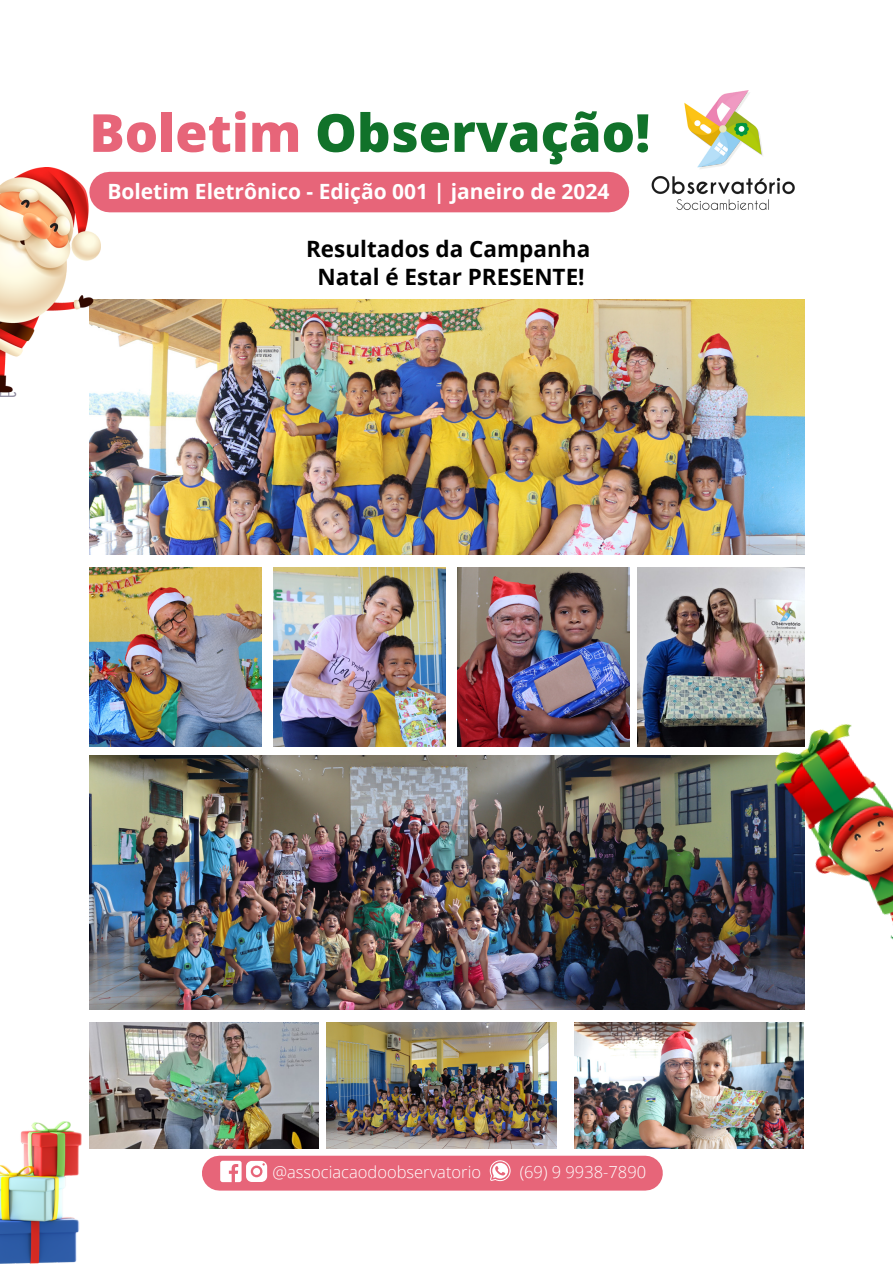
<style>
.page{position:relative;width:893px;height:1264px;background:#fff}
.page>*{position:absolute;margin:0;border:0;box-sizing:border-box;transform-origin:0 0}
.t1{font:800 52.5px "Open Sans";color:#11722a}
.t2{font:700 22.5px/28.2px "Open Sans";color:#000;text-align:center}
.t3{font:700 21px "Open Sans";color:#fff}
.t4{font:300 16.5px "Open Sans";color:#fff}
.s1{color:#e76579}
</style>
<div class="page">
<div style="left:110px;top:172px;width:499px;height:40px;background:#e76579"></div>
<img style="left:651px;top:90px;width:144px;height:120px">
<div style="left:219px;top:1155px;width:426px;height:35px;background:#e76579"></div>
<svg style="left:220px;top:1160px;width:47px;height:22px"></svg>
<svg style="left:489px;top:1160px;width:21px;height:21px"></svg>
<img style="left:89px;top:567px;width:172px;height:179px">
<img style="left:273px;top:567px;width:172px;height:179px">
<img style="left:457px;top:567px;width:172px;height:179px">
<img style="left:637px;top:567px;width:167px;height:179px">
<img style="left:89px;top:300px;width:715px;height:254px">
<img style="left:89px;top:755px;width:715px;height:254px">
<img style="left:89px;top:1022px;width:230px;height:126px">
<img style="left:326px;top:1022px;width:230px;height:126px">
<img style="left:574px;top:1022px;width:229px;height:126px">
<img style="left:0;top:167px;width:100px;height:230px">
<img style="left:765px;top:711px;width:127px;height:247px">
<img style="left:0;top:1121px;width:81px;height:142px">
<h1 class="t1" style="left:89px;top:96px;width:562px"><span class="s1">Boletim</span> Observação!</h1>
<p class="t3" style="left:107px;top:176px;width:503px">Boletim Eletrônico - Edição 001 | janeiro de 2024</p>
<p class="t2" style="left:306px;top:234px;width:286px">Resultados da Campanha<br>Natal é Estar PRESENTE!</p>
<h2 class="t4" style="left:272px;top:1159px;width:210px">@associacaodoobservatorio</h2>
<h2 class="t4" style="left:519px;top:1159px;width:128px">(69) 9 9938-7890</h2>
</div>
